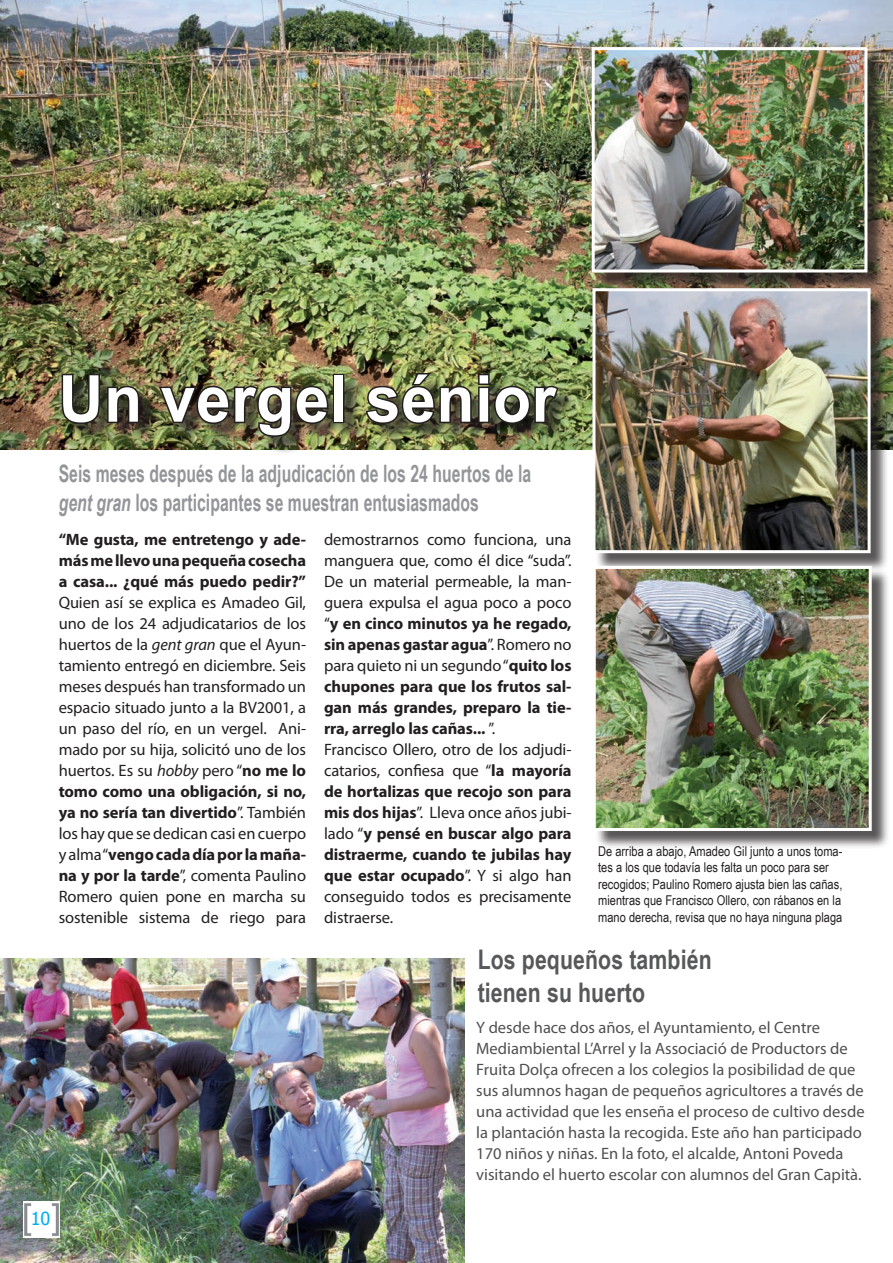
<style>
.page{position:relative;width:893px;height:1263px;background:#fff}
.page>*{position:absolute;margin:0;border:0;box-sizing:border-box;transform-origin:0 0}
.t1{font:700 64.8px "Arial Narrow";letter-spacing:.01em;color:#fff;scale:1.17 1}
.t2{font:700 27px/32.4px "Arial Narrow";letter-spacing:.005em;color:#57585a;scale:.96 1}
.t3{font:700 24px/28.8px "Arial Narrow";letter-spacing:.005em;color:#939598;scale:.8 1}
.t4{font:18px "Tahoma";color:#00aeef}
.t5{font:16.5px/21px "Myriad Pro";letter-spacing:-.005em;color:#231f20;text-align:justify}
.t6{font:16.5px/21px "Myriad Pro";color:#4e4f50}
.t7{font:700 16.5px/21px "Myriad Pro";letter-spacing:-.005em;color:#231f20;text-align:justify}
.t8{font:13.5px/16.5px "Arial Narrow";color:#231f20}
.s1{font-style:italic}
.s2{font-weight:700}
</style>
<div class="page">
<img style="left:0;top:0;width:893px;height:449px">
<div style="left:64px;top:376px;width:618px;height:136px;background:#231f20;opacity:.75"></div>
<img style="left:60px;top:372px;width:81px;height:54px">
<img style="left:157px;top:384px;width:173px;height:55px">
<div style="left:333px;top:374px;width:11px;height:49px;border:3px solid #231f20"></div>
<img style="left:364px;top:371px;width:196px;height:54px">
<div style="left:594px;top:49px;width:298px;height:249px;background:#231f20;opacity:.75"></div>
<img style="left:596px;top:51px;width:267px;height:217px">
<div style="left:592px;top:47px;width:275px;height:225px;border:3px solid #fff"></div>
<img style="left:0;top:958px;width:465px;height:305px">
<div style="left:595px;top:290px;width:298px;height:288px;background:#231f20;opacity:.75"></div>
<img style="left:596px;top:292px;width:271px;height:257px">
<div style="left:592px;top:288px;width:279px;height:265px;border:3px solid #fff"></div>
<div style="left:595px;top:568px;width:298px;height:287px;background:#231f20;opacity:.75"></div>
<img style="left:597px;top:570px;width:271px;height:257px">
<div style="left:593px;top:566px;width:279px;height:265px;border:3px solid #fff"></div>
<img style="left:24px;top:1202px;width:35px;height:35px">
<h1 class="t1" style="left:59px;top:350px;width:426px">Un vergel sénior</h1>
<h3 class="t3" style="left:59px;top:458px;width:592px">Seis meses después de la adjudicación de los 24 huertos de la <span class="s1">gent gran</span> los participantes se muestran entusiasmados</h3>
<p class="t7" style="left:59px;top:528px;width:249px">“Me gusta, me entretengo y ade&shy;más me llevo una pequeña cosecha a casa... ¿qué más puedo pedir?”</p>
<p class="t5" style="left:59px;top:592px;width:249px">Quien así se explica es Amadeo Gil, uno de los 24 adjudicatarios de los huertos de la <span class="s1">gent gran</span> que el Ayun&shy;tamiento entregó en diciembre. Seis meses después han transformado un espacio situado junto a la BV2001, a un paso del río, en un vergel. Ani&shy;mado por su hija, solicitó uno de los huertos. Es su <span class="s1">hobby</span> pero “<span class="s2">no me lo tomo como una obligación, si no, ya no sería tan divertido</span>”. También los hay que se dedican casi en cuerpo y alma “<span class="s2">vengo cada día por la maña&shy;na y por la tarde</span>”, comenta Paulino Romero quien pone en marcha su sostenible sistema de riego para</p>
<p class="t5" style="left:324px;top:529px;width:249px;text-align:left">demostrarnos como funciona, una manguera que, como él dice “suda”.<br>De un material permeable, la man&shy;guera expulsa el agua poco a poco “<span class="s2">y en cinco minutos ya he regado, sin apenas gastar agua</span>”. Romero no para quieto ni un segundo “<span class="s2">quito los chupones para que los frutos sal&shy;gan más grandes, preparo la tie&shy;rra, arreglo las cañas...</span> ”.<br>Francisco Ollero, otro de los adjudi&shy;catarios, confiesa que “<span class="s2">la mayoría de hortalizas que recojo son para mis dos hijas</span>”. Lleva once años jubi&shy;lado “<span class="s2">y pensé en buscar algo para distraerme, cuando te jubilas hay que estar ocupado</span>”. Y si algo han conseguido todos es precisamente distraerse.</p>
<p class="t8" style="left:598px;top:842px;width:246px">De arriba a abajo, Amadeo Gil junto a unos toma&shy;tes a los que todavía les falta un poco para ser recogidos; Paulino Romero ajusta bien las cañas, mientras que Francisco Ollero, con rábanos en la mano derecha, revisa que no haya ninguna plaga</p>
<h2 class="t2" style="left:478px;top:942px;width:245px">Los pequeños también tienen su huerto</h2>
<p class="t6" style="left:476px;top:1017px;width:390px">Y desde hace dos años, el Ayuntamiento, el Centre Mediambiental L’Arrel y la Associació de Productors de Fruita Dolça ofrecen a los colegios la posibilidad de que sus alumnos hagan de pequeños agricultores a través de una actividad que les enseña el proceso de cultivo desde la plantación hasta la recogida. Este año han participado 170 niños y niñas. En la foto, el alcalde, Antoni Poveda visitando el huerto escolar con alumnos del Gran Capità.</p>
<p class="t4" style="left:31px;top:1206px;width:21px">10</p>
<p class="t4" style="left:27px;top:1208px;width:21px">10</p>
</div>
